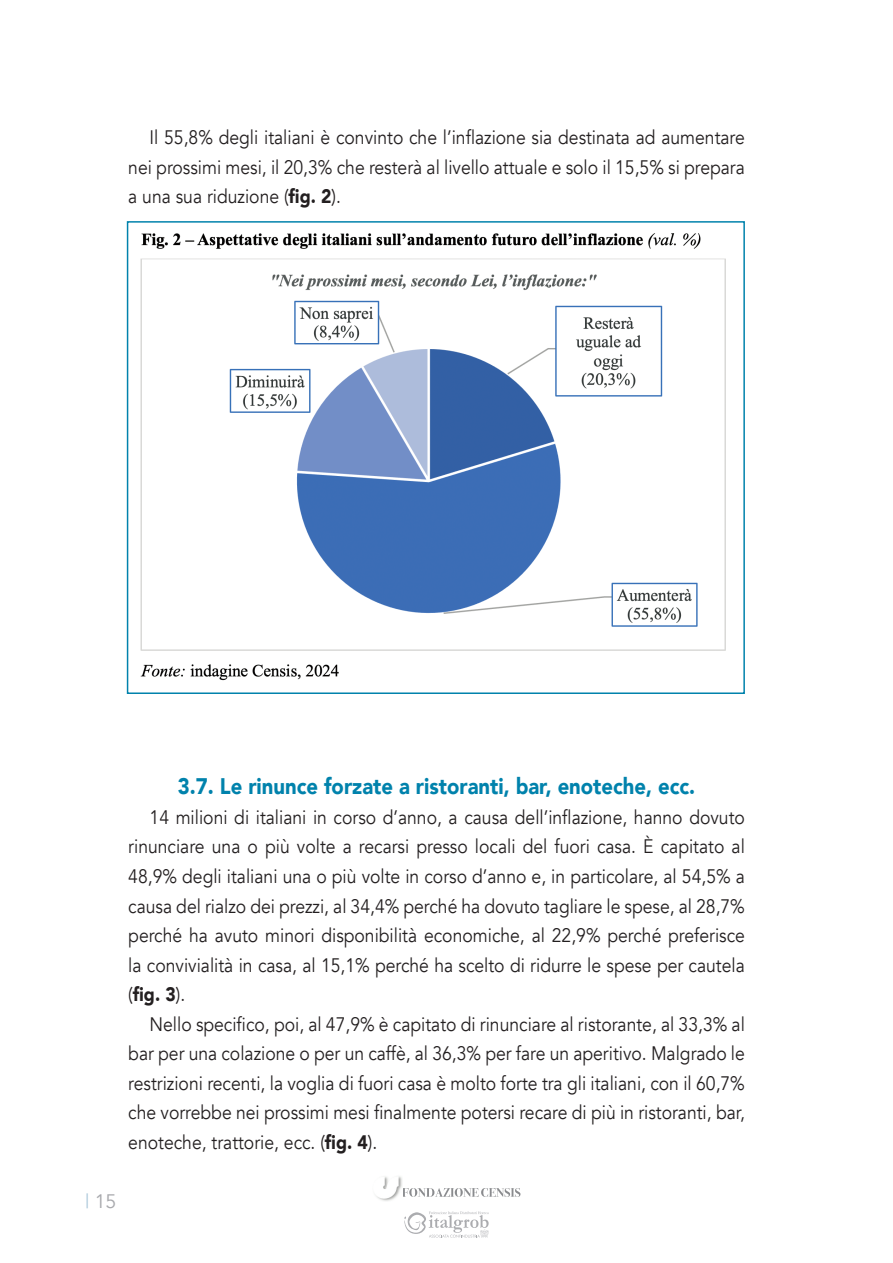
<style>
.page{position:relative;width:893px;height:1263px;background:#fff}
.page>*{position:absolute;margin:0;border:0;box-sizing:border-box;transform-origin:0 0}
.t1{font:900 22.5px "Avenir";color:#0082ac;scale:.9 1}
.t2{font:19.5px/29.5px "Avenir";color:#231f20;text-align:justify;scale:.9 1}
.t3{font:19.5px "Avenir";color:#a8a9ad}
.s1{font-weight:900}
.s2{color:#abc8db}
</style>
<div class="page">
<svg style="left:403px;top:1188px;width:117px;height:9px"></svg>
<img style="left:376px;top:1176px;width:26px;height:25px">
<svg style="left:404px;top:1211px;width:85px;height:26px"></svg>
<img style="left:140px;top:233px;width:586px;height:448px">
<div style="left:127px;top:221px;width:618px;height:473px;border:2px solid #0082ac"></div>
<p class="t2" style="left:128px;top:123px;width:687px;text-indent:21px">Il 55,8% degli italiani è convinto che l’inflazione sia destinata ad aumentare nei prossimi mesi, il 20,3% che resterà al livello attuale e solo il 15,5% si prepara a una sua riduzione (<span class="s1">fig. 2</span>).</p>
<p class="t1" style="left:178px;top:767px;width:576px">3.7. Le rinunce forzate a ristoranti, bar, enoteche, ecc.</p>
<p class="t2" style="left:128px;top:803px;width:687px;text-indent:21px">14 milioni di italiani in corso d’anno, a causa dell’inflazione, hanno dovuto rinunciare una o più volte a recarsi presso locali del fuori casa. È capitato al 48,9% degli italiani una o più volte in corso d’anno e, in particolare, al 54,5% a causa del rialzo dei prezzi, al 34,4% perché ha dovuto tagliare le spese, al 28,7% perché ha avuto minori disponibilità economiche, al 22,9% perché preferisce la convivialità in casa, al 15,1% perché ha scelto di ridurre le spese per cautela (<span class="s1">fig. 3</span>).</p>
<p class="t2" style="left:128px;top:1009px;width:687px;text-indent:21px">Nello specifico, poi, al 47,9% è capitato di rinunciare al ristorante, al 33,3% al bar per una colazione o per un caffè, al 36,3% per fare un aperitivo. Malgrado le restrizioni recenti, la voglia di fuori casa è molto forte tra gli italiani, con il 60,7% che vorrebbe nei prossimi mesi finalmente potersi recare di più in ristoranti, bar, enoteche, trattorie, ecc. (<span class="s1">fig. 4</span>).</p>
<p class="t3" style="left:85px;top:1190px;width:33px"><span class="s2">|</span> 15</p>
</div>
